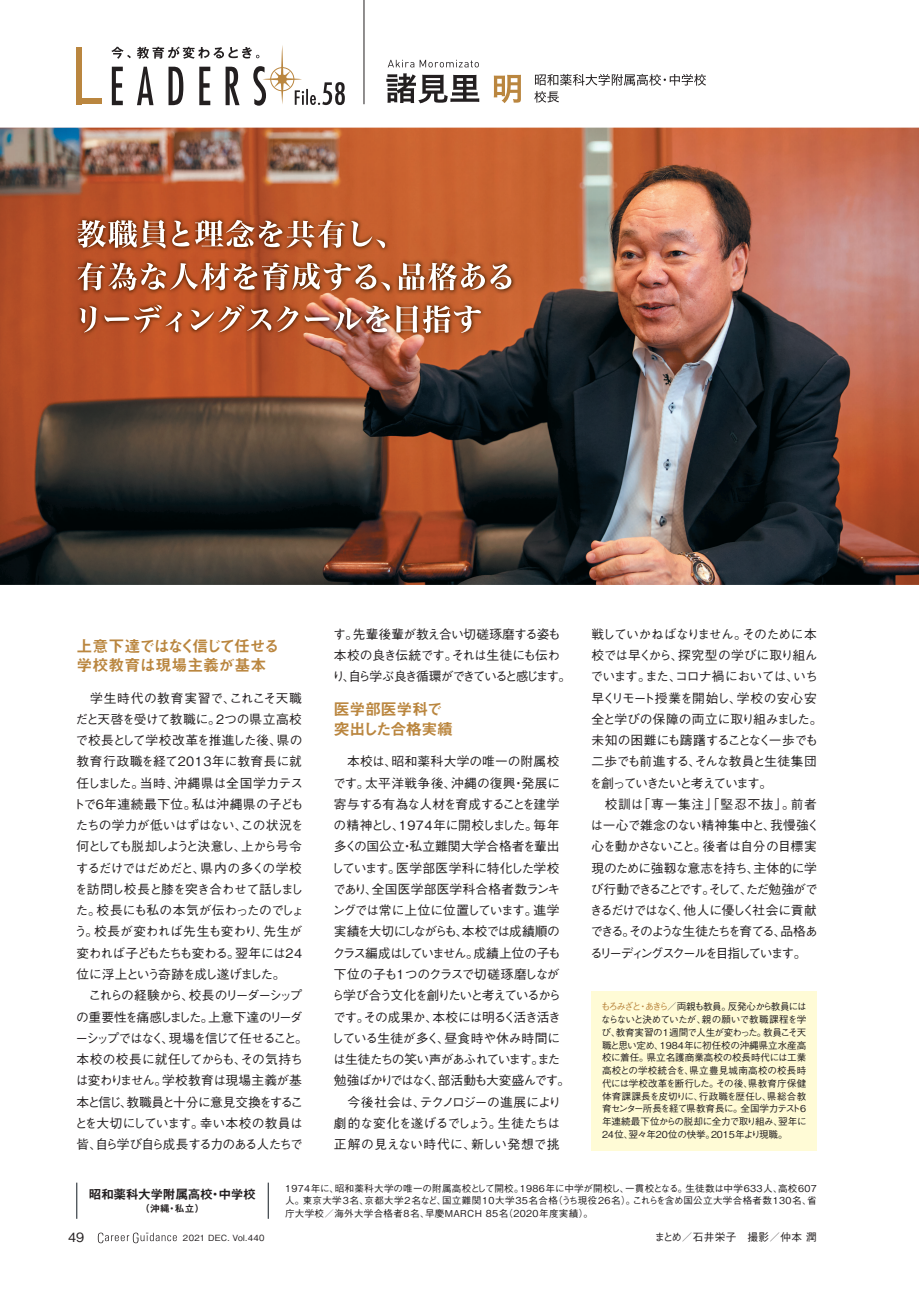
<style>
.page{position:relative;width:919px;height:1289px;background:#fff}
.page>*{position:absolute;margin:0;border:0;box-sizing:border-box;transform-origin:0 0}
.t1{font:15.9px/19.2px "Midashi Go Pro MB31 90 msp RKSJ H";letter-spacing:-.02em;color:#ba863f}
.t2{font:12.75px/21.3px "Gothic BBB Pro Medium 90 msp RKSJ H";letter-spacing:-.05em;color:#231f20}
.t3{font:12.75px/21.3px "Gothic BBB Pro Medium 90 msp RKSJ H";letter-spacing:-.07em;color:#231f20}
.t4{font:12.75px "Gothic BBB Pro Medium 90 msp RKSJ H";letter-spacing:-.115em;color:#231f20}
.t5{font:12.75px/21.3px "Gothic BBB Pro Medium 90 msp RKSJ H";letter-spacing:-.08em;color:#231f20}
.t6{font:12.75px "Gothic BBB Pro Medium 90 msp RKSJ H";letter-spacing:-.025em;color:#231f20}
.t7{font:12.75px "Gothic BBB Pro Medium 90 msp RKSJ H";letter-spacing:-.135em;color:#231f20}
.t8{font:12.75px "Gothic BBB Pro Medium 90 msp RKSJ H";letter-spacing:-.14em;color:#231f20}
.t9{font:12.75px "Gothic BBB Pro Medium 90 msp RKSJ H";letter-spacing:-.11em;color:#231f20}
.t10{font:12.75px "Gothic BBB Pro Medium 90 msp RKSJ H";letter-spacing:-.03em;color:#231f20}
.t11{font:12.75px "Gothic BBB Pro Medium 90 msp RKSJ H";letter-spacing:.04em;color:#231f20}
.t12{font:12.75px "Gothic BBB Pro Medium 90 msp RKSJ H";letter-spacing:-.01em;color:#231f20}
.t13{font:12.75px "Gothic BBB Pro Medium 90 msp RKSJ H";letter-spacing:.025em;color:#231f20}
.t14{font:12.75px "Gothic BBB Pro Medium 90 msp RKSJ H";letter-spacing:-.02em;color:#231f20}
.t15{font:12.75px "Gothic BBB Pro Medium 90 msp RKSJ H";color:#231f20}
.t16{font:12.75px "Gothic BBB Pro Medium 90 msp RKSJ H";letter-spacing:.05em;color:#231f20}
.t17{font:12.75px "Gothic BBB Pro Medium 90 msp RKSJ H";letter-spacing:-.105em;color:#231f20}
.t18{font:12.75px "Midashi Go Pro MB31 90 msp RKSJ H";letter-spacing:-.03em;color:#231f20}
.t19{font:10.65px "Gothic BBB Pro Medium 90 msp RKSJ H";letter-spacing:.03em;color:#231f20}
.t20{font:9.6px/12.8px "Gothic BBB Pro Medium 90 msp RKSJ H";letter-spacing:.03em;color:#231f20;text-align:justify}
.t21{font:9.6px "Midashi Go Pro MB31 90 msp RKSJ H";color:#231f20}
.t22{font:8.55px "Gothic BBB Pro Medium 90 msp RKSJ H";letter-spacing:.04em;color:#231f20}
.s1{color:#ba863f}
</style>
<div class="page">
<img style="left:0;top:128px;width:918px;height:457px">
<div style="left:77px;top:47px;width:5px;height:57px;background:#ba863f"></div>
<div style="left:77px;top:99px;width:25px;height:5px;background:#ba863f"></div>
<svg style="left:111px;top:45px;width:234px;height:61px"></svg>
<img style="left:76px;top:300px;width:409px;height:37px">
<img style="left:79px;top:305px;width:402px;height:28px">
<img style="left:74px;top:258px;width:442px;height:37px">
<svg style="left:78px;top:262px;width:433px;height:29px"></svg>
<img style="left:73px;top:216px;width:316px;height:36px">
<svg style="left:77px;top:220px;width:308px;height:28px"></svg>
<svg style="left:493px;top:75px;width:28px;height:28px"></svg>
<svg style="left:386px;top:73px;width:93px;height:30px"></svg>
<svg style="left:534px;top:74px;width:172px;height:29px"></svg>
<svg style="left:388px;top:60px;width:91px;height:7px"></svg>
<hr style="left:364px;top:0;width:1px;height:104px;background:#231f20">
<hr style="left:76px;top:1182px;width:1px;height:36px;background:#101a21">
<hr style="left:268px;top:1182px;width:1px;height:36px;background:#101a21">
<div style="left:591px;top:991px;width:225px;height:159px;background:#fffbd6"></div>
<svg style="left:98px;top:1232px;width:79px;height:11px"></svg>
<p class="t1" style="left:77px;top:638px;width:205px">上意下達ではなく信じて任せる学校教育は現場主義が基本</p>
<p class="t16" style="left:77px;top:693px;width:227px">　学生時代の教育実習で、これこそ天職</p>
<p class="t6" style="left:76px;top:714px;width:228px">だと天啓を受けて教職に。２つの県立高校</p>
<p class="t10" style="left:76px;top:735px;width:228px">で校長として学校改革を推進した後、県の</p>
<p class="t11" style="left:77px;top:756px;width:227px">教育行政職を経て2013年に教育長に就</p>
<p class="t12" style="left:77px;top:778px;width:228px">任しました。当時、沖縄県は全国学力テス</p>
<p class="t13" style="left:72px;top:799px;width:232px">トで6年連続最下位。私は沖縄県の子ども</p>
<p class="t2" style="left:76px;top:816px;width:229px">たちの学力が低いはずはない、この状況を</p>
<p class="t4" style="left:77px;top:841px;width:227px">何としても脱却しようと決意し、上から号令</p>
<p class="t3" style="left:76px;top:859px;width:228px">するだけではだめだと、県内の多くの学校</p>
<p class="t2" style="left:75px;top:880px;width:230px">を訪問し校長と膝を突き合わせて話しまし</p>
<p class="t6" style="left:76px;top:905px;width:230px">た。校長にも私の本気が伝わったのでしょ</p>
<p class="t14" style="left:74px;top:926px;width:229px">う。校長が変われば先生も変わり、先生が</p>
<p class="t3" style="left:77px;top:944px;width:227px">変われば子どもたちも変わる。翌年には24</p>
<p class="t17" style="left:77px;top:969px;width:210px">位に浮上という奇跡を成し遂げました。</p>
<p class="t7" style="left:77px;top:990px;width:227px">　これらの経験から、校長のリーダーシップ</p>
<p class="t4" style="left:76px;top:1011px;width:228px">の重要性を痛感しました。上意下達のリーダ</p>
<p class="t4" style="left:76px;top:1033px;width:234px">ーシップではなく、現場を信じて任せること。</p>
<p class="t15" style="left:77px;top:1054px;width:228px">本校の校長に就任してからも、その気持ち</p>
<p class="t2" style="left:76px;top:1071px;width:228px">は変わりません。学校教育は現場主義が基</p>
<p class="t8" style="left:77px;top:1097px;width:228px">本と信じ、教職員と十分に意見交換をするこ</p>
<p class="t6" style="left:75px;top:1118px;width:229px">とを大切にしています。幸い本校の教員は</p>
<p class="t9" style="left:77px;top:1139px;width:228px">皆、自ら学び自ら成長する力のある人たちで</p>
<p class="t5" style="left:332px;top:625px;width:241px">す。先輩後輩が教え合い切磋琢磨する姿も本校の良き伝統です。それは生徒にも伝わり、自ら学ぶ良き循環ができていると感じます。</p>
<p class="t1" style="left:334px;top:702px;width:121px">医学部医学科で突出した合格実績</p>
<p class="t2" style="left:331px;top:752px;width:240px">　本校は、昭和薬科大学の唯一の附属校です。太平洋戦争後、沖縄の復興・発展に寄与する有為な人材を育成することを建学の精神とし、1974年に開校しました。毎年多くの国公立・私立難関大学合格者を輩出しています。医学部医学科に特化した学校であり、全国医学部医学科合格者数ランキングでは常に上位に位置しています。進学実績を大切にしながらも、本校では成績順のクラス編成はしていません。成績上位の子も下位の子も1つのクラスで切磋琢磨しながら学び合う文化を創りたいと考えているからです。その成果か、本校には明るく活き活きしている生徒が多く、昼食時や休み時間には生徒たちの笑い声があふれています。また勉強ばかりではなく、部活動も大変盛んです。　今後社会は、テクノロジーの進展により劇的な変化を遂げるでしょう。生徒たちは正解の見えない時代に、新しい発想で挑</p>
<p class="t3" style="left:589px;top:625px;width:234px">戦していかねばなりません。そのために本校では早くから、探究型の学びに取り組んでいます。また、コロナ禍においては、いち早くリモート授業を開始し、学校の安心安全と学びの保障の両立に取り組みました。未知の困難にも躊躇することなく一歩でも二歩でも前進する、そんな教員と生徒集団を創っていきたいと考えています。<br>　校訓は「専一集注」「堅忍不抜」。前者は一心で雑念のない精神集中と、我慢強く心を動かさないこと。後者は自分の目標実現のために強靱な意志を持ち、主体的に学び行動できることです。そして、ただ勉強ができるだけではなく、他人に優しく社会に貢献できる。そのような生徒たちを育てる、品格あるリーディングスクールを目指しています。</p>
<p class="t20" style="left:600px;top:1001px;width:208px"><span class="s1">もろみざと・あきら</span>／両親も教員。反発心から教員にはならないと決めていたが、親の願いで教職課程を学び、教育実習の1週間で人生が変わった。教員こそ天職と思い定め、1984年に初任校の沖縄県立水産高校に着任。県立名護商業高校の校長時代には工業高校との学校統合を、県立豊見城南高校の校長時代には学校改革を断行した。その後、県教育庁保健体育課課長を皮切りに、行政職を歴任し、県総合教育センター所長を経て県教育長に。全国学力テスト6年連続最下位からの脱却に全力で取り組み、翌年に24位、翌々年20位の快挙。2015年より現職。</p>
<p class="t18" style="left:89px;top:1189px;width:169px">昭和薬科大学附属高校・中学校</p>
<p class="t21" style="left:140px;top:1205px;width:65px">（沖縄・私立）</p>
<p class="t2" style="left:68px;top:1227px;width:18px">49</p>
<p class="t22" style="left:183px;top:1234px;width:83px">2021 DEC. Vol.440</p>
<p class="t20" style="left:285px;top:1182px;width:533px">1974年に、昭和薬科大学の唯一の附属高校として開校。1986年に中学が開校し、一貫校となる。生徒数は中学633人、高校607人。東京大学3名、京都大学2名など、国立難関10大学35名合格（うち現役26名）。これらを含め国公立大学合格者数130名、省庁大学校／海外大学合格者8名、早慶MARCH 85名（2020年度実績）。</p>
<p class="t19" style="left:654px;top:1232px;width:164px">まとめ／石井栄子　撮影／仲本 潤</p>
</div>
